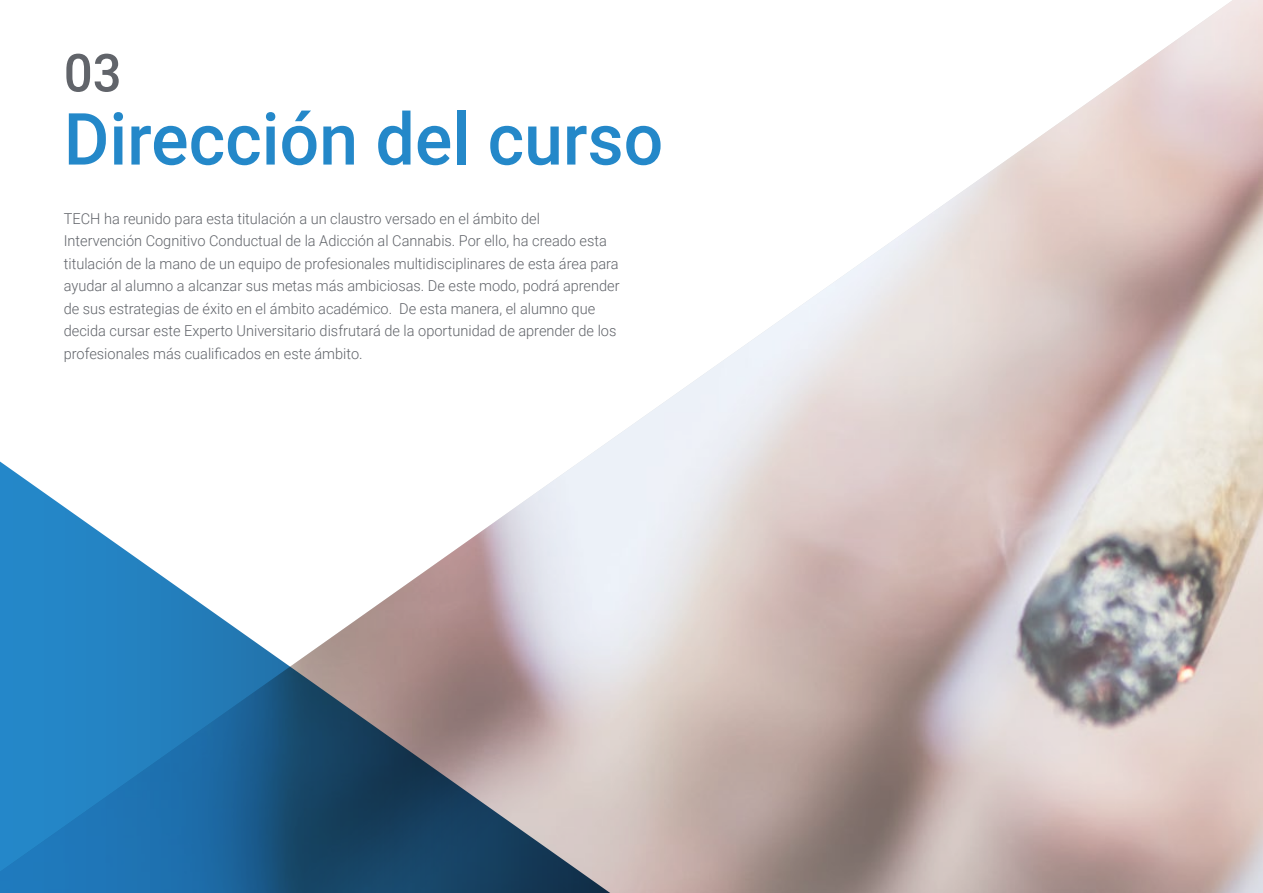
<style>
.page{position:relative;width:1263px;height:893px;background:#fff}
.page>*{position:absolute;margin:0;border:0;box-sizing:border-box;transform-origin:0 0}
.t1{font:500 72px "Roboto";color:#2488c9}
.t2{font:500 52.5px "Roboto";color:#61646a}
.t3{font:300 15px/22.5px "Roboto";color:#61646a}
</style>
<div class="page">
<img style="left:602px;top:0;width:661px;height:893px">
<svg style="left:0;top:446px;width:640px;height:447px"></svg>
<h2 class="t2" style="left:64px;top:36px;width:59px">03</h2>
<h1 class="t1" style="left:64px;top:89px;width:601px">Dirección del curso</h1>
<p class="t3" style="left:64px;top:207px;width:557px">TECH ha reunido para esta titulación a un claustro versado en el ámbito del Intervención Cognitivo Conductual de la Adicción al Cannabis. Por ello, ha creado esta titulación de la mano de un equipo de profesionales multidisciplinares de esta área para ayudar al alumno a alcanzar sus metas más ambiciosas. De este modo, podrá aprender de sus estrategias de éxito en el ámbito académico. De esta manera, el alumno que decida cursar este Experto Universitario disfrutará de la oportunidad de aprender de los profesionales más cualificados en este ámbito.</p>
</div>
